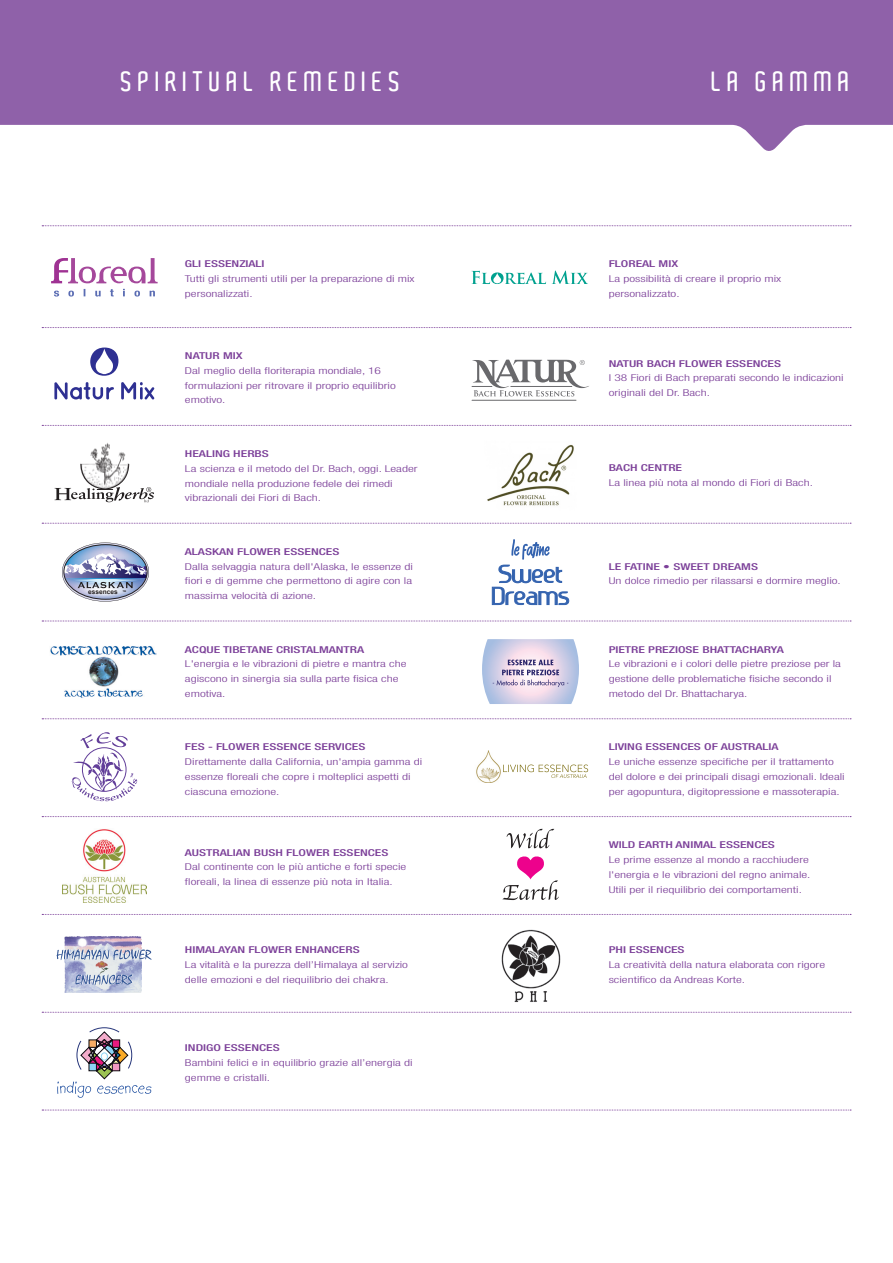
<style>
.page{position:relative;width:893px;height:1263px;background:#fff}
.page>*{position:absolute;margin:0;border:0;box-sizing:border-box;transform-origin:0 0}
.t1{font:600 27px "Aldo";letter-spacing:.2em;color:#fff}
.t2{font:300 condensed 9.45px/14.7px "Helvetica Neue LT Std";color:#7c4099;scale:1.43 1}
.t3{font:500 condensed 9.45px "Helvetica Neue LT Std";color:#7c4099;scale:1.43 1}
.t4{font:700 6.6px "Arial";color:#231f20}
.t5{font:700 2.4px "Arial";color:#231f20}
</style>
<div class="page">
<svg style="left:0;top:0;width:893px;height:151px;fill:#8f61a9"></svg>
<svg style="left:507px;top:829px;width:47px;height:19px"></svg>
<svg style="left:502px;top:856px;width:57px;height:44px"></svg>
<img style="left:501px;top:929px;width:60px;height:73px">
<svg style="left:471px;top:271px;width:75px;height:13px"></svg>
<svg style="left:552px;top:270px;width:36px;height:14px"></svg>
<svg style="left:54px;top:289px;width:101px;height:8px"></svg>
<svg style="left:51px;top:258px;width:107px;height:25px"></svg>
<svg style="left:90px;top:347px;width:28px;height:29px"></svg>
<svg style="left:54px;top:382px;width:100px;height:17px"></svg>
<svg style="left:42px;top:327px;width:809px;height:1px"></svg>
<svg style="left:42px;top:225px;width:809px;height:1px"></svg>
<svg style="left:42px;top:425px;width:809px;height:1px"></svg>
<svg style="left:42px;top:523px;width:809px;height:1px"></svg>
<svg style="left:42px;top:621px;width:809px;height:1px"></svg>
<svg style="left:42px;top:718px;width:809px;height:1px"></svg>
<svg style="left:42px;top:816px;width:809px;height:1px"></svg>
<svg style="left:42px;top:914px;width:809px;height:1px"></svg>
<svg style="left:42px;top:1012px;width:809px;height:1px"></svg>
<svg style="left:42px;top:1110px;width:809px;height:1px"></svg>
<img style="left:476px;top:751px;width:25px;height:31px">
<svg style="left:503px;top:764px;width:85px;height:14px"></svg>
<svg style="left:472px;top:360px;width:117px;height:36px"></svg>
<hr style="left:472px;top:400px;width:104px;height:1px;background:#69696c">
<hr style="left:511px;top:386px;width:61px;height:1px;background:#69696c">
<svg style="left:72px;top:732px;width:65px;height:69px"></svg>
<img style="left:64px;top:937px;width:77px;height:55px">
<svg style="left:57px;top:949px;width:95px;height:11px"></svg>
<svg style="left:75px;top:974px;width:58px;height:11px"></svg>
<img style="left:90px;top:443px;width:36px;height:60px">
<svg style="left:55px;top:463px;width:99px;height:39px"></svg>
<img style="left:62px;top:543px;width:87px;height:59px">
<div style="left:63px;top:544px;width:85px;height:56px;border:1px solid #231f20;border-radius:50%"></div>
<img style="left:50px;top:646px;width:107px;height:52px">
<svg style="left:491px;top:539px;width:79px;height:66px"></svg>
<img style="left:62px;top:829px;width:85px;height:74px">
<svg style="left:57px;top:1027px;width:94px;height:71px"></svg>
<img style="left:487px;top:445px;width:87px;height:61px">
<svg style="left:482px;top:639px;width:97px;height:65px;background:#cdc9e1"></svg>
<p class="t1" style="left:121px;top:66px;width:281px">SPIRITUAL REMEDIES</p>
<p class="t1" style="left:712px;top:66px;width:140px">LA GAMMA</p>
<p class="t3" style="left:185px;top:258px;width:57px">GLI ESSENZIALI</p>
<p class="t2" style="left:185px;top:271px;width:162px">Tutti gli strumenti utili per la preparazione di mix personalizzati.</p>
<p class="t3" style="left:185px;top:350px;width:42px">NATUR MIX</p>
<p class="t2" style="left:185px;top:363px;width:149px">Dal meglio della floriterapia mondiale, 16 formulazioni per ritrovare il proprio equilibrio emotivo.</p>
<p class="t3" style="left:609px;top:258px;width:50px">FLOREAL MIX</p>
<p class="t2" style="left:609px;top:271px;width:122px">La possibilità di creare il proprio mix personalizzato.</p>
<p class="t3" style="left:609px;top:358px;width:122px">NATUR BACH FLOWER ESSENCES</p>
<p class="t2" style="left:609px;top:371px;width:166px">I 38 Fiori di Bach preparati secondo le indicazioni originali del Dr. Bach.</p>
<p class="t4" style="left:88px;top:587px;width:31px">essences</p>
<p class="t5" style="left:123px;top:589px;width:5px">TM</p>
<p class="t3" style="left:185px;top:448px;width:60px">HEALING HERBS</p>
<p class="t2" style="left:185px;top:461px;width:164px">La scienza e il metodo del Dr. Bach, oggi. Leader mondiale nella produzione fedele dei rimedi vibrazionali dei Fiori di Bach.</p>
<p class="t3" style="left:609px;top:462px;width:53px">BACH CENTRE</p>
<p class="t2" style="left:609px;top:475px;width:144px">La linea più nota al mondo di Fiori di Bach.</p>
<p class="t3" style="left:185px;top:546px;width:109px">ALASKAN FLOWER ESSENCES</p>
<p class="t2" style="left:185px;top:559px;width:161px;text-align:justify">Dalla selvaggia natura dell'Alaska, le essenze di fiori e di gemme che permettono di agire con la massima velocità di azione.</p>
<p class="t3" style="left:609px;top:560px;width:106px">LE FATINE • SWEET DREAMS</p>
<p class="t2" style="left:609px;top:573px;width:164px">Un dolce rimedio per rilassarsi e dormire meglio.</p>
<p class="t3" style="left:185px;top:644px;width:127px">ACQUE TIBETANE CRISTALMANTRA</p>
<p class="t2" style="left:185px;top:657px;width:156px">L'energia e le vibrazioni di pietre e mantra che agiscono in sinergia sia sulla parte fisica che emotiva.</p>
<p class="t3" style="left:185px;top:741px;width:128px">FES - FLOWER ESSENCE SERVICES</p>
<p class="t2" style="left:185px;top:754px;width:167px">Direttamente dalla California, un'ampia gamma di essenze floreali che copre i molteplici aspetti di ciascuna emozione.</p>
<p class="t3" style="left:185px;top:846px;width:144px">AUSTRALIAN BUSH FLOWER ESSENCES</p>
<p class="t2" style="left:185px;top:859px;width:156px">Dal continente con le più antiche e forti specie floreali, la linea di essenze più nota in Italia.</p>
<p class="t3" style="left:185px;top:944px;width:124px">HIMALAYAN FLOWER ENHANCERS</p>
<p class="t2" style="left:185px;top:957px;width:158px">La vitalità e la purezza dell’Himalaya al servizio delle emozioni e del riequilibrio dei chakra.</p>
<p class="t3" style="left:185px;top:1042px;width:68px">INDIGO ESSENCES</p>
<p class="t2" style="left:185px;top:1055px;width:161px">Bambini felici e in equilibrio grazie all’energia di gemme e cristalli.</p>
<p class="t3" style="left:609px;top:644px;width:124px">PIETRE PREZIOSE BHATTACHARYA</p>
<p class="t2" style="left:609px;top:657px;width:164px">Le vibrazioni e i colori delle pietre preziose per la gestione delle problematiche fisiche secondo il metodo del Dr. Bhattacharya.</p>
<p class="t3" style="left:609px;top:741px;width:120px">LIVING ESSENCES OF AUSTRALIA</p>
<p class="t2" style="left:609px;top:754px;width:167px">Le uniche essenze specifiche per il trattamento del dolore e dei principali disagi emozionali. Ideali per agopuntura, digitopressione e massoterapia.</p>
<p class="t3" style="left:609px;top:839px;width:118px">WILD EARTH ANIMAL ESSENCES</p>
<p class="t2" style="left:609px;top:852px;width:143px">Le prime essenze al mondo a racchiudere l'energia e le vibrazioni del regno animale.</p>
<p class="t2" style="left:609px;top:882px;width:137px">Utili per il riequilibrio dei comportamenti.</p>
<p class="t3" style="left:609px;top:944px;width:55px">PHI ESSENCES</p>
<p class="t2" style="left:609px;top:957px;width:153px">La creatività della natura elaborata con rigore scientifico da Andreas Korte.</p>
</div>
